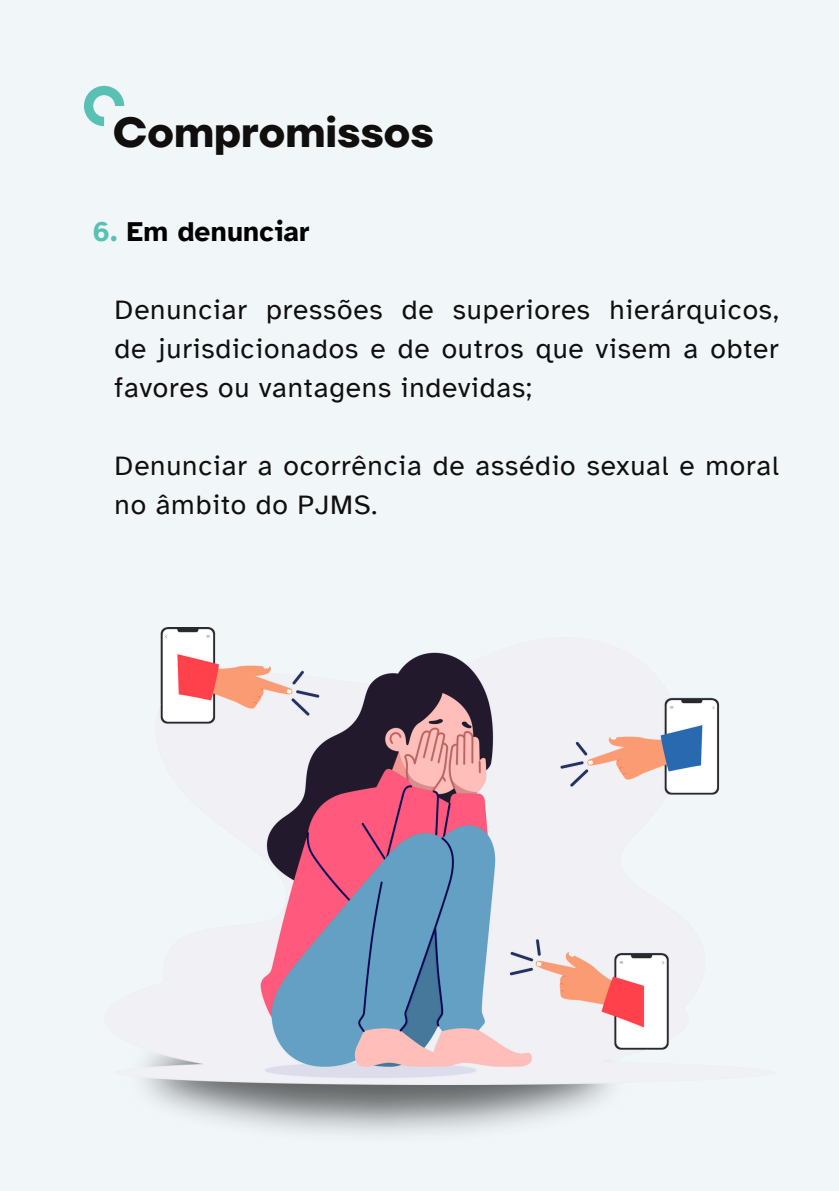
<style>
.page{position:relative;width:839px;height:1191px;background:#fff}
.page>*{position:absolute;margin:0;border:0;box-sizing:border-box;transform-origin:0 0}
.t1{font:700 42px "TT Firs Neue";color:#100f0d}
.t2{font:28px/39px "Atkinson Hyperlegible";letter-spacing:.03em;color:#100f0d;text-align:justify}
.t3{font:700 28px "Atkinson Hyperlegible";letter-spacing:.01em;color:#000}
.s1{color:#59c1b4}
</style>
<div class="page">
<div style="left:0;top:0;width:838px;height:1191px;background:#f1f6f9"></div>
<svg style="left:84px;top:86px;width:40px;height:40px"></svg>
<img style="left:120px;top:627px;width:600px;height:458px">
<h2 class="t1" style="left:113px;top:107px;width:322px">Compromissos</h2>
<p class="t3" style="left:92px;top:214px;width:219px"><span class="s1">6.</span> Em denunciar</p>
<p class="t2" style="left:115px;top:290px;width:665px">Denunciar pressões de superiores hierárquicos, de jurisdicionados e de outros que visem a obter favores ou vantagens indevidas;</p>
<p class="t2" style="left:115px;top:446px;width:665px">Denunciar a ocorrência de assédio sexual e moral no âmbito do PJMS.</p>
</div>
